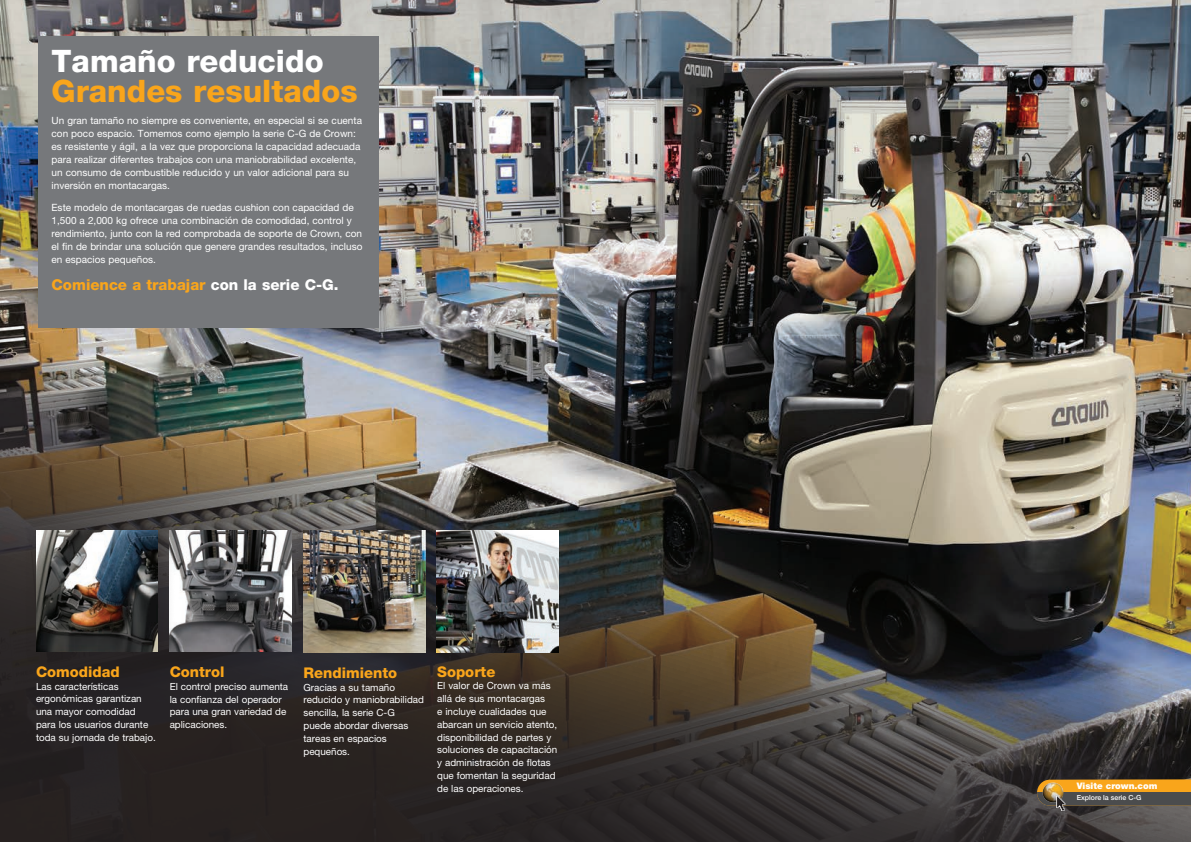
<style>
.page{position:relative;width:1191px;height:842px;background:#fff}
.page>*{position:absolute;margin:0;border:0;box-sizing:border-box;transform-origin:0 0}
.t1{font:800 31px "Helvetica Neue LT Std";color:#f9a51b}
.t2{font:800 31px "Helvetica Neue LT Std";color:#fff}
.t3{font:800 15px "Helvetica Neue LT Std";color:#f9a51b}
.t4{font:800 14.8px "Helvetica Neue LT Std";color:#f9a51b}
.t5{font:10px/13px "Helvetica Neue LT Std";color:#fff}
.t6{font:9.8px/12.8px "Helvetica Neue LT Std";color:#fff}
.t7{font:900 9px "Helvetica Neue LT Std";color:#fff}
.t8{font:500 7px "Helvetica Neue LT Std";color:#fff}
.s1{color:#fff}
</style>
<div class="page">
<img style="left:0;top:0;width:1191px;height:842px">
<div style="left:38px;top:36px;width:340px;height:291px;background:#76787b"></div>
<div style="left:291px;top:518px;width:153px;height:153px;background:#231f20;opacity:.3"></div>
<img style="left:303px;top:531px;width:122px;height:121px">
<img style="left:177px;top:531px;width:114px;height:121px">
<img style="left:437px;top:531px;width:121px;height:121px">
<div style="left:23px;top:518px;width:154px;height:153px;background:#231f20;opacity:.3"></div>
<img style="left:36px;top:531px;width:122px;height:121px">
<svg style="left:1037px;top:779px;width:154px;height:32px;background:#90703b"></svg>
<h1 class="t2" style="left:52px;top:42px;width:274px">Tamaño reducido</h1>
<h1 class="t1" style="left:52px;top:72px;width:307px">Grandes resultados</h1>
<p class="t5" style="left:52px;top:113px;width:312px">Un gran tamaño no siempre es conveniente, en especial si se cuenta con poco espacio. Tomemos como ejemplo la serie C-G de Crown: es resistente y ágil, a la vez que proporciona la capacidad adecuada para realizar diferentes trabajos con una maniobrabilidad excelente, un consumo de combustible reducido y un valor adicional para su inversión en montacargas.</p>
<p class="t5" style="left:52px;top:200px;width:312px">Este modelo de montacargas de ruedas cushion con capacidad de 1,500 a 2,000 kg ofrece una combinación de comodidad, control y rendimiento, junto con la red comprobada de soporte de Crown, con el fin de brindar una solución que genere grandes resultados, incluso en espacios pequeños.</p>
<h2 class="t3" style="left:52px;top:275px;width:289px">Comience a trabajar <span class="s1">con la serie C-G.</span></h2>
<h3 class="t4" style="left:36px;top:663px;width:85px">Comodidad</h3>
<p class="t6" style="left:36px;top:680px;width:121px">Las características ergonómicas garantizan una mayor comodidad para los usuarios durante toda su jornada de trabajo.</p>
<h3 class="t4" style="left:170px;top:663px;width:56px">Control</h3>
<p class="t6" style="left:170px;top:680px;width:120px">El control preciso aumenta la confianza del operador para una gran variedad de aplicaciones.</p>
<h3 class="t4" style="left:303px;top:664px;width:95px">Rendimiento</h3>
<p class="t6" style="left:303px;top:681px;width:122px">Gracias a su tamaño reducido y maniobrabilidad sencilla, la serie C-G puede abordar diversas tareas en espacios pequeños.</p>
<h3 class="t4" style="left:437px;top:663px;width:60px">Soporte</h3>
<p class="t6" style="left:437px;top:679px;width:122px">El valor de Crown va más allá de sus montacargas<br>e incluye cualidades que abarcan un servicio atento, disponibilidad de partes y soluciones de capacitación y administración de flotas que fomentan la seguridad de las operaciones.</p>
<p class="t7" style="left:1076px;top:781px;width:82px">Visite crown.com</p>
<p class="t8" style="left:1076px;top:793px;width:66px">Explore la serie C-G</p>
</div>
